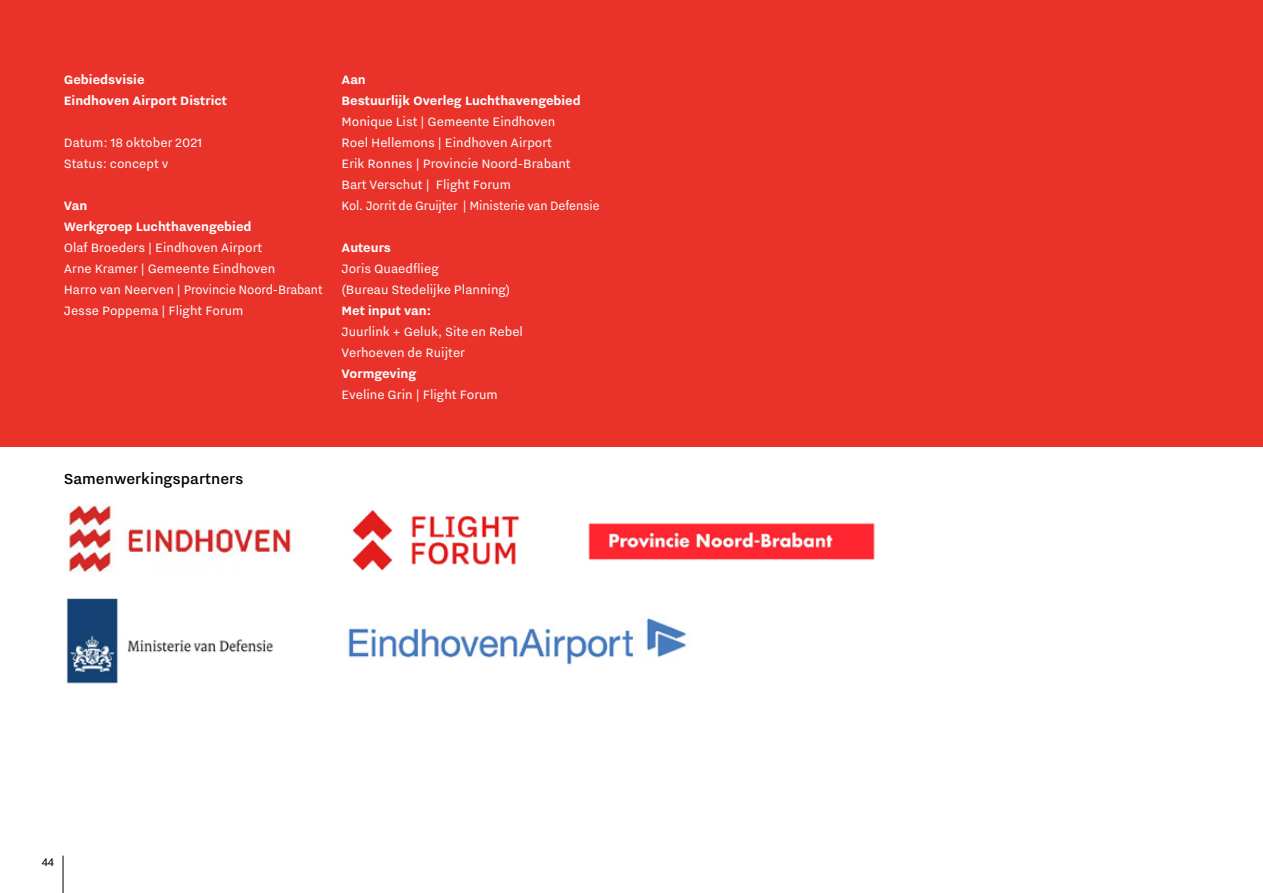
<style>
.page{position:relative;width:1263px;height:893px;background:#fff}
.page>*{position:absolute;margin:0;border:0;box-sizing:border-box;transform-origin:0 0}
.t1{font:500 18px "Nitti Eindhoven";color:#000}
.t2{font:15px/21px "Nitti Eindhoven";color:#fff}
.t3{font:700 15px/21px "Nitti Eindhoven";color:#fff}
.t4{font:13.5px "Nitti Eindhoven";color:#000}
</style>
<div class="page">
<hr style="left:63px;top:855px;width:1px;height:38px;background:#000">
<div style="left:0;top:0;width:1263px;height:446px;background:#e9322a"></div>
<img style="left:69px;top:504px;width:222px;height:69px">
<img style="left:348px;top:618px;width:339px;height:47px">
<img style="left:66px;top:598px;width:207px;height:86px">
<img style="left:352px;top:509px;width:167px;height:62px">
<img style="left:588px;top:523px;width:287px;height:37px">
<p class="t3" style="left:64px;top:69px;width:165px">Gebiedsvisie<br>Eindhoven Airport District</p>
<p class="t2" style="left:64px;top:132px;width:140px">Datum: 18 oktober 2021<br>Status: concept v</p>
<p class="t3" style="left:64px;top:195px;width:189px">Van<br>Werkgroep Luchthavengebied</p>
<p class="t2" style="left:64px;top:237px;width:260px">Olaf Broeders | Eindhoven Airport<br>Arne Kramer | Gemeente Eindhoven<br>Harro van Neerven | Provincie Noord-Brabant Jesse Poppema | Flight Forum</p>
<p class="t3" style="left:341px;top:69px;width:241px">Aan<br>Bestuurlijk Overleg Luchthavengebied</p>
<p class="t2" style="left:341px;top:111px;width:260px">Monique List | Gemeente Eindhoven<br>Roel Hellemons | Eindhoven Airport<br>Erik Ronnes | Provincie Noord-Brabant Bart Verschut | Flight Forum<br>Kol. Jorrit de Gruijter | Ministerie van Defensie</p>
<p class="t3" style="left:341px;top:237px;width:51px">Auteurs</p>
<p class="t2" style="left:341px;top:258px;width:170px">Joris Quaedflieg<br>(Bureau Stedelijke Planning)</p>
<p class="t3" style="left:341px;top:300px;width:91px">Met input van:</p>
<p class="t2" style="left:341px;top:321px;width:183px">Juurlink + Geluk, Site en Rebel<br>Verhoeven de Ruijter</p>
<p class="t3" style="left:341px;top:363px;width:76px">Vormgeving</p>
<p class="t2" style="left:341px;top:384px;width:158px">Eveline Grin | Flight Forum</p>
<p class="t1" style="left:64px;top:469px;width:181px">Samenwerkingspartners</p>
<p class="t4" style="left:42px;top:855px;width:14px">44</p>
</div>
